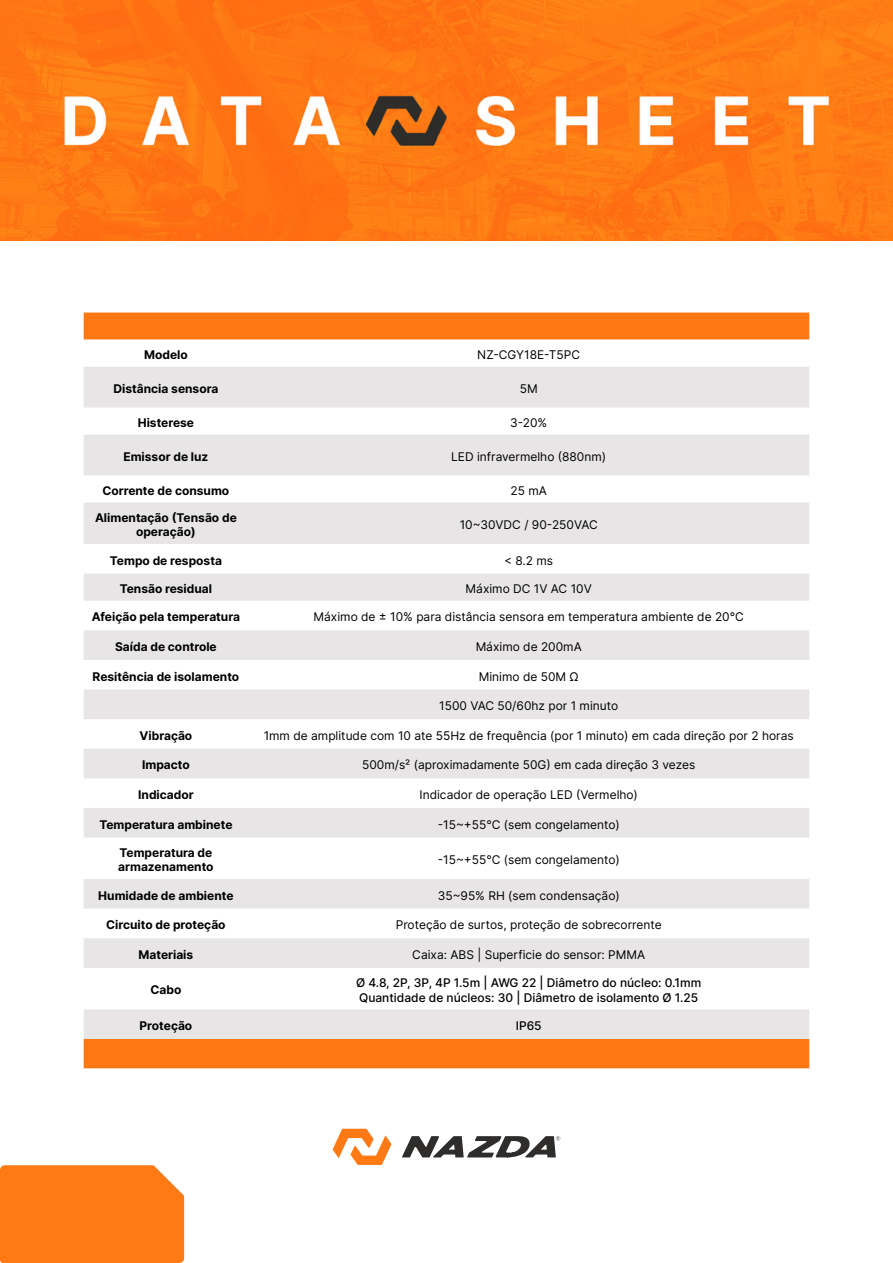
<style>
.page{position:relative;width:893px;height:1263px;background:#fff}
.page>*{position:absolute;margin:0;border:0;box-sizing:border-box;transform-origin:0 0}
.t1{font:12px "Inter";color:#000}
.t2{font:700 12px/14.4px "Inter";color:#000;text-align:center}
.t3{font:500 12px/14.4px "Inter";color:#000}
</style>
<div class="page">
<img style="left:0;top:0;width:893px;height:241px">
<svg style="left:333px;top:1129px;width:58px;height:36px"></svg>
<svg style="left:402px;top:1136px;width:158px;height:21px"></svg>
<div style="left:0;top:1165px;width:184px;height:98px;background:#ff7915"></div>
<svg style="left:809px;top:0;width:84px;height:87px;background:#fe7e15"></svg>
<div style="left:84px;top:313px;width:725px;height:27px;background:#ff7814"></div>
<svg style="left:84px;top:407px;width:725px;height:662px;fill:#ff7814"></svg>
<div style="left:84px;top:367px;width:725px;height:40px;background:#e8e5e6"></div>
<svg style="left:84px;top:435px;width:725px;height:604px;fill:#e8e5e6"></svg>
<p class="t2" style="left:144px;top:347px;width:45px">Modelo</p>
<p class="t1" style="left:477px;top:346px;width:104px">NZ-CGY18E-T5PC</p>
<p class="t2" style="left:114px;top:381px;width:106px">Distância sensora</p>
<p class="t1" style="left:520px;top:380px;width:19px">5M</p>
<p class="t2" style="left:138px;top:415px;width:58px">Histerese</p>
<p class="t1" style="left:510px;top:414px;width:39px">3-20%</p>
<p class="t2" style="left:123px;top:449px;width:87px">Emissor de luz</p>
<p class="t1" style="left:451px;top:448px;width:156px">LED infravermelho (880nm)</p>
<p class="t2" style="left:103px;top:483px;width:128px">Corrente de consumo</p>
<p class="t1" style="left:510px;top:482px;width:38px">25 mA</p>
<p class="t2" style="left:95px;top:510px;width:143px">Alimentação (Tensão de operação)</p>
<p class="t1" style="left:460px;top:516px;width:140px">10~30VDC / 90-250VAC</p>
<p class="t2" style="left:110px;top:553px;width:114px">Tempo de resposta</p>
<p class="t1" style="left:504px;top:551px;width:50px">&lt; 8.2 ms</p>
<p class="t2" style="left:120px;top:581px;width:94px">Tensão residual</p>
<p class="t1" style="left:466px;top:580px;width:128px">Máximo DC 1V AC 10V</p>
<p class="t2" style="left:92px;top:609px;width:150px">Afeição pela temperatura</p>
<p class="t1" style="left:314px;top:608px;width:432px">Máximo de ± 10% para distância sensora em temperatura ambiente de 20°C</p>
<p class="t2" style="left:115px;top:639px;width:103px">Saída de controle</p>
<p class="t1" style="left:476px;top:638px;width:108px">Máximo de 200mA</p>
<p class="t2" style="left:93px;top:669px;width:148px">Resitência de isolamento</p>
<p class="t1" style="left:479px;top:667px;width:101px">Minimo de 50M Ω</p>
<p class="t1" style="left:439px;top:697px;width:181px">1500 VAC 50/60hz por 1 minuto</p>
<p class="t2" style="left:140px;top:728px;width:54px">Vibração</p>
<p class="t1" style="left:264px;top:727px;width:531px">1mm de amplitude com 10 ate 55Hz de frequência (por 1 minuto) em cada direção por 2 horas</p>
<p class="t2" style="left:142px;top:757px;width:49px">Impacto</p>
<p class="t1" style="left:362px;top:756px;width:335px">500m/s² (aproximadamente 50G) em cada direção 3 vezes</p>
<p class="t2" style="left:138px;top:787px;width:57px">Indicador</p>
<p class="t1" style="left:420px;top:786px;width:220px">Indicador de operação LED (Vermelho)</p>
<p class="t2" style="left:99px;top:817px;width:135px">Temperatura ambinete</p>
<p class="t1" style="left:438px;top:815px;width:184px">-15~+55°C (sem congelamento)</p>
<p class="t2" style="left:118px;top:845px;width:97px;text-align:left">Temperatura de armazenamento</p>
<p class="t1" style="left:438px;top:851px;width:184px">-15~+55°C (sem congelamento)</p>
<p class="t2" style="left:98px;top:888px;width:137px">Humidade de ambiente</p>
<p class="t1" style="left:438px;top:886px;width:183px">35~95% RH (sem condensação)</p>
<p class="t2" style="left:106px;top:917px;width:121px">Circuito de proteção</p>
<p class="t1" style="left:396px;top:916px;width:267px">Proteção de surtos, proteção de sobrecorrente</p>
<p class="t2" style="left:139px;top:947px;width:56px">Materiais</p>
<p class="t1" style="left:412px;top:946px;width:234px">Caixa: ABS | Superficie do sensor: PMMA</p>
<p class="t2" style="left:150px;top:982px;width:32px">Cabo</p>
<p class="t3" style="left:356px;top:975px;width:347px">Ø 4.8, 2P, 3P, 4P 1.5m | AWG 22 | Diâmetro do núcleo: 0.1mm<br>Quantidade de núcleos: 30 | Diâmetro de isolamento Ø 1.25</p>
<p class="t2" style="left:140px;top:1018px;width:54px">Proteção</p>
<p class="t3" style="left:516px;top:1018px;width:27px">IP65</p>
</div>
